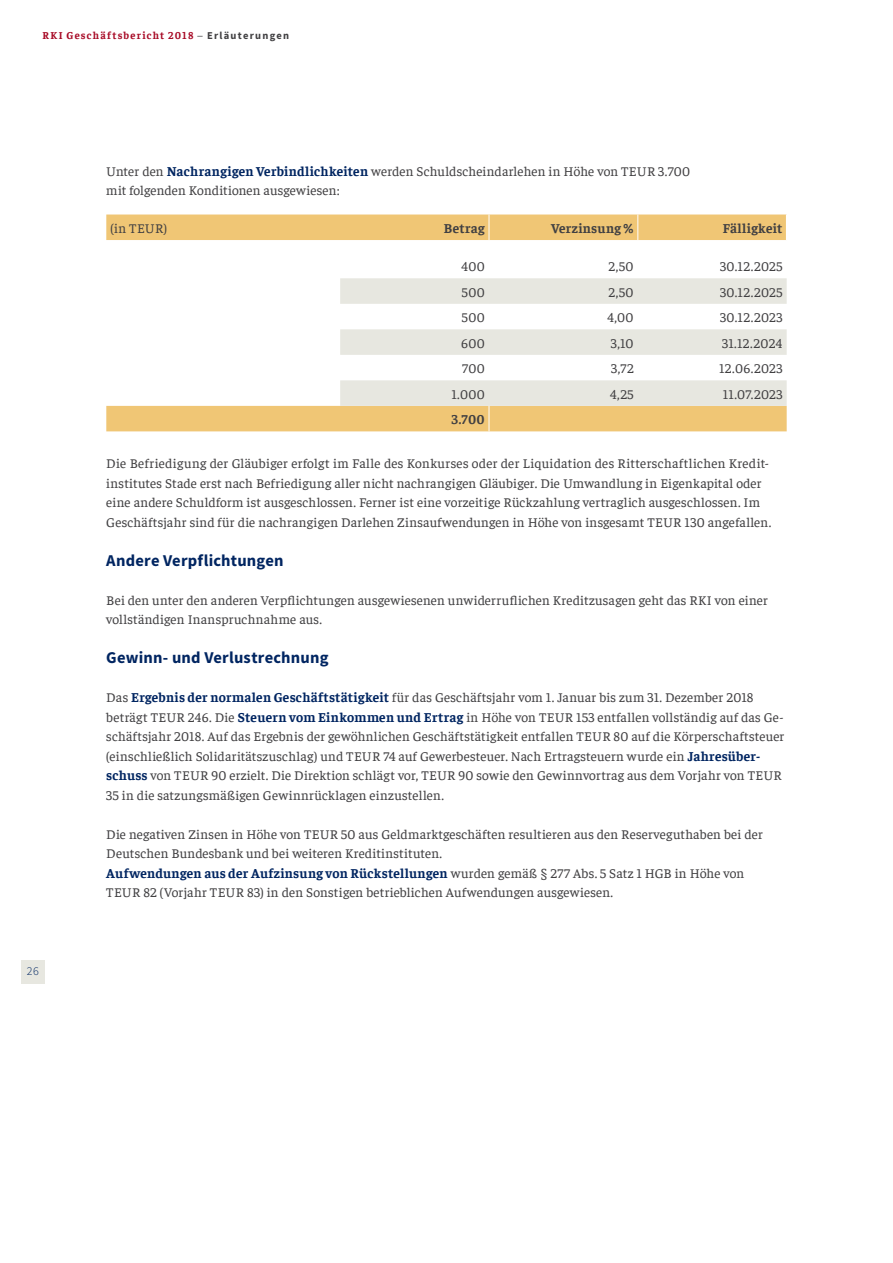
<style>
.page{position:relative;width:893px;height:1263px;background:#fff}
.page>*{position:absolute;margin:0;border:0;box-sizing:border-box;transform-origin:0 0}
.t1{font:700 16.5px "Source Sans Pro";letter-spacing:.015em;color:#002561}
.t2{font:13.5px/19.5px "Faustina";letter-spacing:.015em;color:#414042}
.t3{font:700 13.5px "Faustina";letter-spacing:.025em;color:#414042}
.t4{font:300 12px "Source Sans Pro";color:#002561}
.t5{font:700 10.5px "Faustina";letter-spacing:.12em;color:#a70925}
.s1{font-weight:400;color:#414042}
.s2{font-family:"Source Sans Pro";color:#414042}
.s3{font-weight:700;color:#002561}
</style>
<div class="page">
<div style="left:21px;top:960px;width:24px;height:23px;background:#e7e7e0"></div>
<svg style="left:106px;top:214px;width:681px;height:217px"></svg>
<svg style="left:340px;top:278px;width:447px;height:128px;fill:#e7e7e0"></svg>
<svg style="left:786px;top:215px;width:1px;height:25px"></svg>
<svg style="left:489px;top:215px;width:1px;height:25px"></svg>
<svg style="left:637px;top:215px;width:1px;height:25px"></svg>
<svg style="left:489px;top:406px;width:1px;height:25px"></svg>
<p class="t5" style="left:43px;top:28px;width:248px">RKI Geschäftsbericht 2018 <span class="s1">–</span> <span class="s2">Erläuterungen</span></p>
<p class="t2" style="left:106px;top:160px;width:585px">Unter den <span class="s3">Nachrangigen Verbindlichkeiten</span> werden Schuldscheindarlehen in Höhe von TEUR 3.700 mit folgenden Konditionen ausgewiesen:</p>
<p class="t2" style="left:111px;top:218px;width:58px">(in TEUR)</p>
<p class="t3" style="left:444px;top:219px;width:42px">Betrag</p>
<p class="t3" style="left:551px;top:219px;width:84px">Verzinsung %</p>
<p class="t3" style="left:723px;top:219px;width:61px">Fälligkeit</p>
<p class="t2" style="left:461px;top:256px;width:25px">400</p>
<p class="t2" style="left:608px;top:256px;width:27px">2,50</p>
<p class="t2" style="left:720px;top:256px;width:64px">30.12.2025</p>
<p class="t2" style="left:462px;top:281px;width:24px">500</p>
<p class="t2" style="left:608px;top:281px;width:27px">2,50</p>
<p class="t2" style="left:720px;top:281px;width:64px">30.12.2025</p>
<p class="t2" style="left:462px;top:307px;width:24px">500</p>
<p class="t2" style="left:607px;top:307px;width:28px">4,00</p>
<p class="t2" style="left:720px;top:307px;width:64px">30.12.2023</p>
<p class="t2" style="left:461px;top:332px;width:25px">600</p>
<p class="t2" style="left:611px;top:332px;width:24px">3,10</p>
<p class="t2" style="left:722px;top:332px;width:62px">31.12.2024</p>
<p class="t2" style="left:462px;top:358px;width:24px">700</p>
<p class="t2" style="left:611px;top:358px;width:24px">3,72</p>
<p class="t2" style="left:719px;top:358px;width:65px">12.06.2023</p>
<p class="t2" style="left:451px;top:383px;width:35px">1.000</p>
<p class="t2" style="left:610px;top:383px;width:25px">4,25</p>
<p class="t2" style="left:723px;top:383px;width:61px">11.07.2023</p>
<p class="t3" style="left:452px;top:410px;width:35px">3.700</p>
<p class="t4" style="left:27px;top:964px;width:14px">26</p>
<p class="t2" style="left:106px;top:453px;width:666px">Die Befriedigung der Gläubiger erfolgt im Falle des Konkurses oder der Liquidation des Ritterschaftlichen Kredit&shy;institutes Stade erst nach Befriedigung aller nicht nachrangigen Gläubiger. Die Umwandlung in Eigenkapital oder eine andere Schuldform ist ausgeschlossen. Ferner ist eine vorzeitige Rückzahlung vertraglich ausgeschlossen. Im Geschäftsjahr sind für die nachrangigen Darlehen Zinsaufwendungen in Höhe von insgesamt TEUR 130 angefallen.</p>
<p class="t1" style="left:106px;top:549px;width:179px">Andere Verpflichtungen</p>
<p class="t2" style="left:106px;top:589px;width:663px">Bei den unter den anderen Verpflichtungen ausgewiesenen unwiderruflichen Kreditzusagen geht das RKI von einer vollständigen Inanspruchnahme aus.</p>
<p class="t1" style="left:106px;top:646px;width:224px">Gewinn- und Verlustrechnung</p>
<p class="t2" style="left:106px;top:687px;width:680px">Das <span class="s3">Ergebnis der normalen Geschäftstätigkeit</span> für das Geschäftsjahr vom 1. Januar bis zum 31. Dezember 2018 beträgt TEUR 246. Die <span class="s3">Steuern vom Einkommen und Ertrag</span> in Höhe von TEUR 153 entfallen vollständig auf das Ge&shy;schäftsjahr 2018. Auf das Ergebnis der gewöhnlichen Geschäftstätigkeit entfallen TEUR 80 auf die Körperschaftsteuer (einschließlich Solidaritätszuschlag) und TEUR 74 auf Gewerbesteuer. Nach Ertragsteuern wurde ein <span class="s3">Jahresüber&shy;schuss</span> von TEUR 90 erzielt. Die Direktion schlägt vor, TEUR 90 sowie den Gewinnvortrag aus dem Vorjahr von TEUR 35 in die satzungsmäßigen Gewinnrücklagen einzustellen.</p>
<p class="t2" style="left:106px;top:823px;width:658px">Die negativen Zinsen in Höhe von TEUR 50 aus Geldmarktgeschäften resultieren aus den Reserveguthaben bei der Deutschen Bundesbank und bei weiteren Kreditinstituten.<br><span class="s3">Aufwendungen aus der Aufzinsung von Rückstellungen</span> wurden gemäß § 277 Abs. 5 Satz 1 HGB in Höhe von TEUR 82 (Vorjahr TEUR 83) in den Sonstigen betrieblichen Aufwendungen ausgewiesen.</p>
</div>
